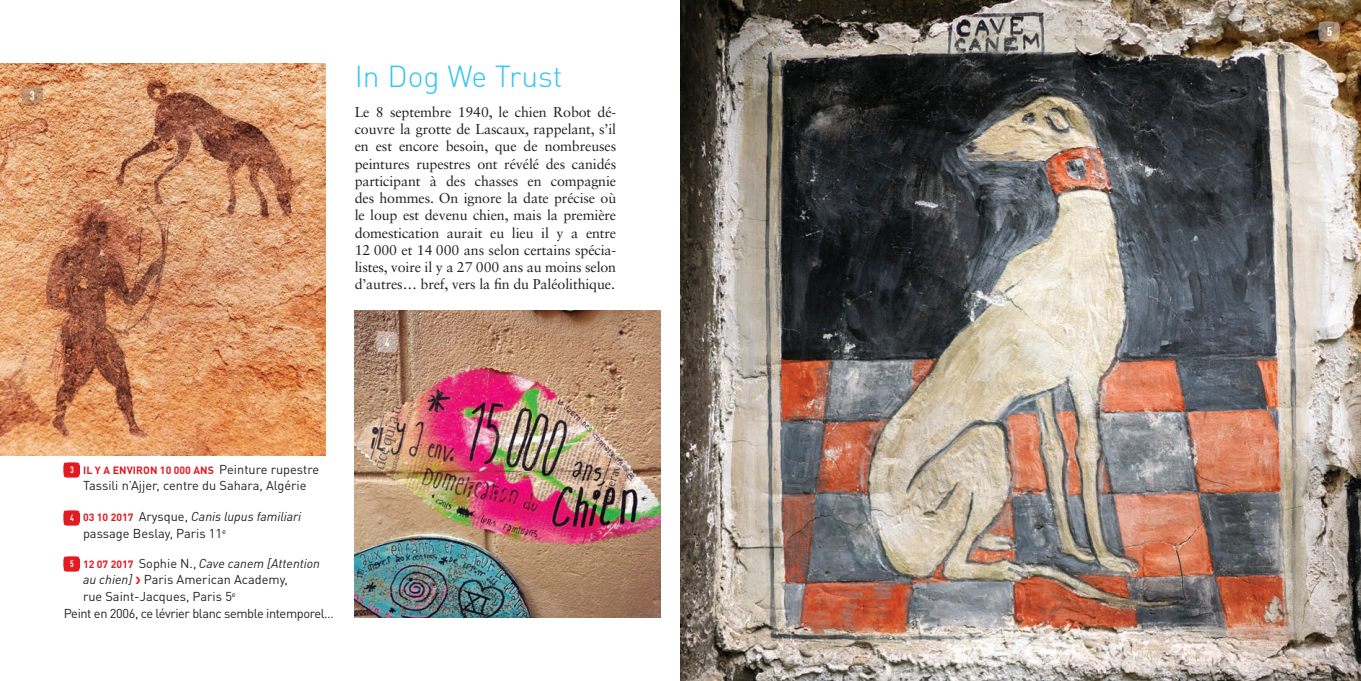
<style>
.page{position:relative;width:1361px;height:681px;background:#fff}
.page>*{position:absolute;margin:0;border:0;box-sizing:border-box;transform-origin:0 0}
.t1{font:300 30px "DIN Pro";color:#33c5f3}
.t2{font:14.25px/17.2px "Sabon LT Std";letter-spacing:-.01em;color:#231f20;text-align:justify}
.t3{font:12.75px/16.5px "DINOT";color:#231f20}
.t4{font:12.75px "DINOT";letter-spacing:-.03em;color:#231f20}
.t5{font:700 condensed 12.3px "DINOT";color:#fff}
.t6{font:700 10.5px "DINOT";letter-spacing:.01em;color:#e21a21}
.t7{font:700 condensed 9.3px "DINOT";color:#fff}
.s1{font-weight:400;font-size:12.75px;color:#231f20}
.s2{font-weight:700;font-size:10.5px;color:#e21a21}
.s3{font-style:italic}
.s4{color:#e21a21}
</style>
<div class="page">
<img style="left:0;top:64px;width:325px;height:391px">
<img style="left:355px;top:310px;width:306px;height:307px">
<img style="left:64px;top:462px;width:15px;height:15px">
<img style="left:64px;top:556px;width:15px;height:15px">
<img style="left:64px;top:510px;width:15px;height:15px">
<img style="left:21px;top:85px;width:21px;height:21px">
<img style="left:376px;top:332px;width:21px;height:20px">
<img style="left:680px;top:0;width:681px;height:680px">
<img style="left:1318px;top:21px;width:21px;height:21px">
<p class="t5" style="left:30px;top:88px;width:6px">3</p>
<p class="t1" style="left:355px;top:53px;width:209px">In Dog We Trust</p>
<p class="t2" style="left:355px;top:103px;width:263px">Le 8 septembre 1940, le chien Robot dé&shy;couvre la grotte de Lascaux, rappelant, s’il en est encore besoin, que de nombreuses peintures rupestres ont révélé des canidés participant à des chasses en compagnie des hommes. On ignore la date précise où le loup est devenu chien, mais la première domestication aurait eu lieu il y a entre 12 000 et 14 000 ans selon certains spécia&shy;listes, voire il y a 27 000 ans au moins selon d’autres… bref, vers la fin du Paléolithique.</p>
<p class="t5" style="left:385px;top:334px;width:6px">4</p>
<p class="t7" style="left:70px;top:464px;width:5px">3</p>
<p class="t6" style="left:83px;top:463px;width:237px">IL Y A ENVIRON 10 000 ANS <span class="s1">Peinture rupestre</span></p>
<p class="t3" style="left:83px;top:477px;width:225px">Tassili n’Ajjer, centre du Sahara, Algérie</p>
<p class="t7" style="left:70px;top:512px;width:5px">4</p>
<p class="t3" style="left:83px;top:508px;width:220px"><span class="s2">03 10 2017</span> Arysque, <span class="s3">Canis lupus familiari </span>passage Beslay, Paris 11<sup>e</sup></p>
<p class="t7" style="left:70px;top:558px;width:5px">5</p>
<p class="t3" style="left:83px;top:554px;width:239px"><span class="s2">12 07 2017</span> Sophie N., <span class="s3">Cave canem [Attention au chien]</span> <span class="s4">❯</span> Paris American Academy,<br>rue Saint-Jacques, Paris 5<sup>e</sup></p>
<p class="t4" style="left:64px;top:604px;width:271px">Peint en 2006, ce lévrier blanc semble intemporel…</p>
<p class="t5" style="left:1327px;top:24px;width:6px">5</p>
</div>
